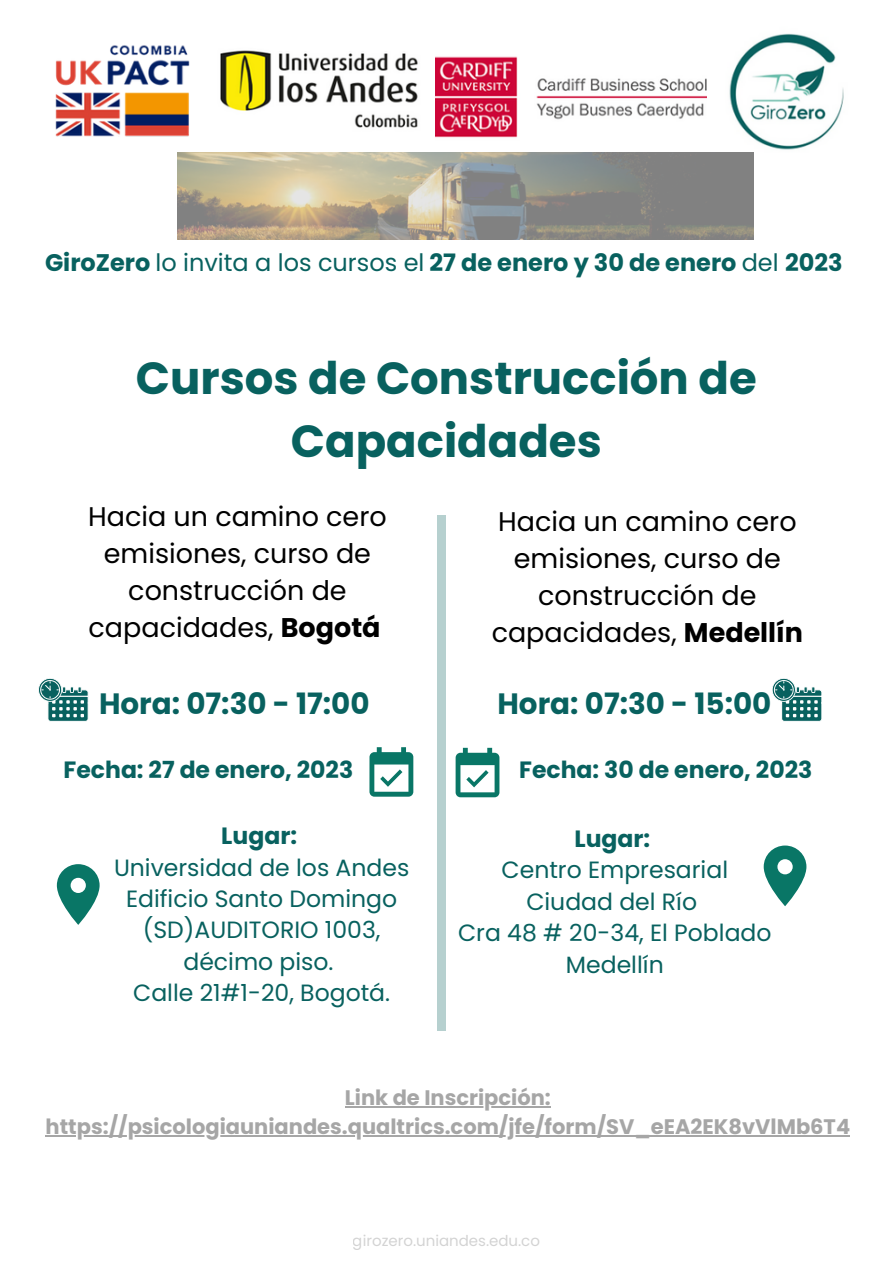
<style>
.page{position:relative;width:893px;height:1264px;background:#fff}
.page>*{position:absolute;margin:0;border:0;box-sizing:border-box;transform-origin:0 0}
.t1{font:700 45px/63px "Poppins";color:#08615f;text-align:center}
.t2{font:700 29.4px "Poppins";color:#08615f}
.t3{font:27px/37px "Poppins";color:#000;text-align:center}
.t4{font:700 24px "Poppins";color:#08615f}
.t5{font:23.55px/31.3px "Poppins";color:#08615f;text-align:center}
.t6{font:700 23.55px "Poppins";color:#08615f}
.t7{font:700 21px/29.2px "Poppins";color:#a6a6a6;text-align:center}
.t8{font:15px "Poppins";color:#a6a6a6}
.s1{font-weight:400}
.s2{font-weight:700}
</style>
<div class="page">
<img style="left:55px;top:45px;width:135px;height:92px">
<img style="left:220px;top:50px;width:198px;height:78px">
<img style="left:435px;top:56px;width:271px;height:82px">
<img style="left:718px;top:33px;width:126px;height:120px">
<img style="left:177px;top:153px;width:576px;height:86px">
<div style="left:437px;top:516px;width:8px;height:514px;background:#b6d0cf"></div>
<svg style="left:38px;top:678px;width:51px;height:43px"></svg>
<svg style="left:772px;top:678px;width:50px;height:43px"></svg>
<svg style="left:369px;top:747px;width:44px;height:49px"></svg>
<svg style="left:57px;top:864px;width:43px;height:60px"></svg>
<hr style="left:345px;top:1106px;width:206px;height:1px;background:#a6a6a6">
<hr style="left:46px;top:1135px;width:804px;height:1px;background:#a6a6a6">
<svg style="left:455px;top:747px;width:44px;height:50px"></svg>
<svg style="left:763px;top:845px;width:43px;height:61px"></svg>
<p class="t4" style="left:45px;top:246px;width:799px">GiroZero <span class="s1">lo invita a los cursos el</span> 27 de enero y 30 de enero <span class="s1">del</span> 2023</p>
<h1 class="t1" style="left:136px;top:346px;width:622px">Cursos de Construcción de<br>Capacidades</h1>
<p class="t3" style="left:88px;top:498px;width:300px">Hacia un camino cero emisiones, curso de construcción de capacidades, <span class="s2">Bogotá</span></p>
<p class="t3" style="left:491px;top:503px;width:313px">Hacia un camino cero emisiones, curso de construcción de capacidades, <span class="s2">Medellín</span></p>
<p class="t2" style="left:99px;top:683px;width:272px">Hora: 07:30 - 17:00</p>
<p class="t2" style="left:497px;top:683px;width:275px">Hora: 07:30 - 15:00</p>
<p class="t6" style="left:64px;top:753px;width:291px">Fecha: 27 de enero, 2023</p>
<p class="t6" style="left:221px;top:819px;width:77px">Lugar:</p>
<p class="t5" style="left:114px;top:851px;width:297px">Universidad de los Andes<br>Edificio Santo Domingo (SD)AUDITORIO 1003, décimo piso.<br>Calle 21#1-20, Bogotá.</p>
<p class="t6" style="left:519px;top:753px;width:295px">Fecha: 30 de enero, 2023</p>
<p class="t6" style="left:574px;top:822px;width:77px">Lugar:</p>
<p class="t5" style="left:458px;top:854px;width:315px">Centro Empresarial<br>Ciudad del Río<br>Cra 48 # 20-34, El Poblado<br>Medellín</p>
<p class="t7" style="left:46px;top:1082px;width:806px">Link de Inscripción: https://psicologiauniandes.qualtrics.com/jfe/form/SV_eEA2EK8vVlMb6T4</p>
<p class="t8" style="left:352px;top:1229px;width:189px">girozero.uniandes.edu.co</p>
</div>
